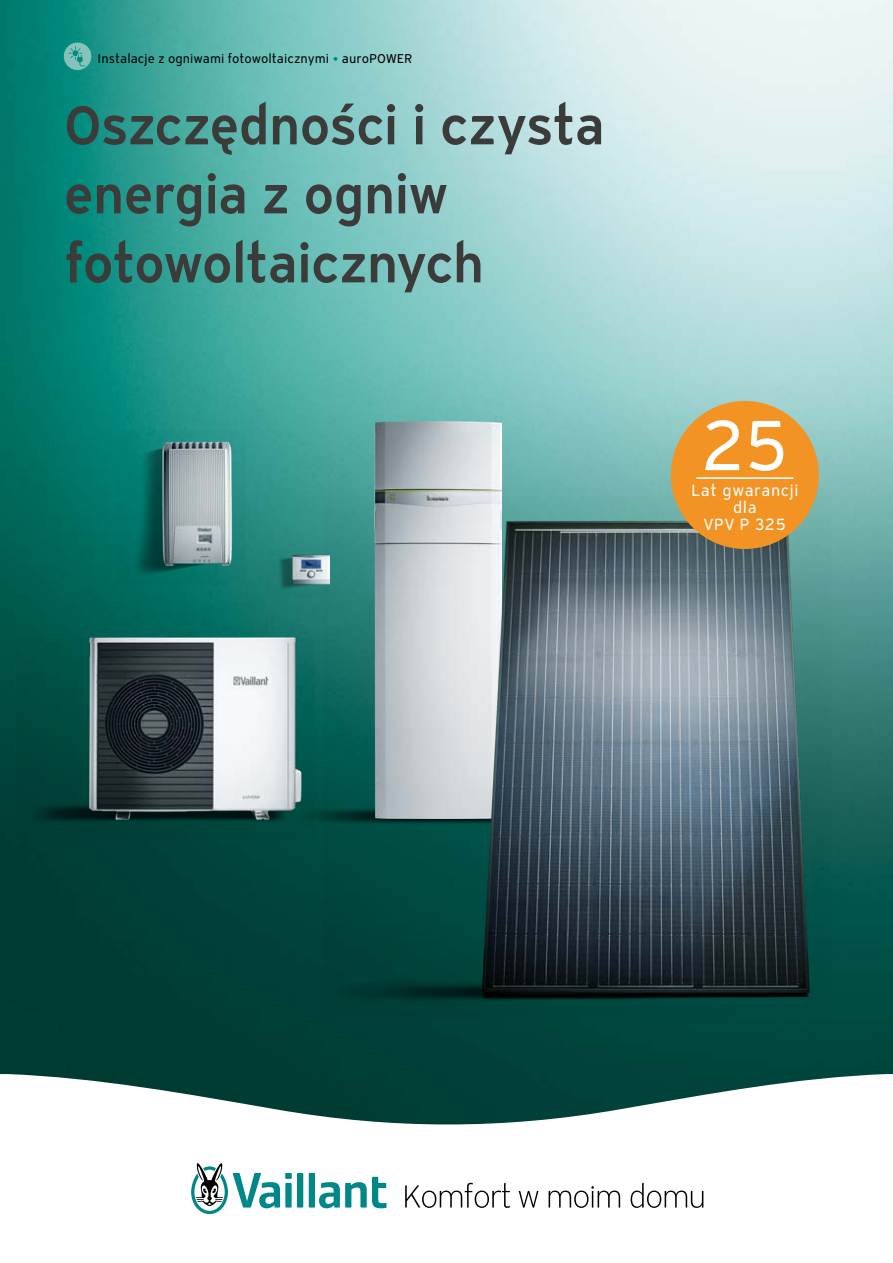
<style>
.page{position:relative;width:893px;height:1263px;background:#fff}
.page>*{position:absolute;margin:0;border:0;box-sizing:border-box;transform-origin:0 0}
.t1{font:70.35px "Vaillant 16";color:#fff}
.t2{font:600 54px/69px "Vaillant 16";letter-spacing:-.025em;color:#3b3b3a}
.t3{font:16.2px/17.1px "Vaillant 16";letter-spacing:.035em;color:#fff;text-align:center}
.t4{font:12.75px "Vaillant 16";color:#000}
.s1{color:#00897d}
</style>
<div class="page">
<img style="left:0;top:0;width:893px;height:1074px">
<img style="left:314px;top:806px;width:10px;height:20px">
<img style="left:375px;top:422px;width:126px;height:75px">
<img style="left:324px;top:497px;width:506px;height:520px">
<img style="left:116px;top:430px;width:130px;height:154px">
<img style="left:268px;top:549px;width:62px;height:48px">
<div style="left:671px;top:401px;width:148px;height:148px;background:#f39323;border-radius:50%"></div>
<hr style="left:696px;top:477px;width:97px;height:2px;background:#fff">
<img style="left:16px;top:637px;width:298px;height:202px">
<svg style="left:64px;top:43px;width:27px;height:27px"></svg>
<svg style="left:69px;top:46px;width:16px;height:20px"></svg>
<svg style="left:0;top:1074px;width:893px;height:141px"></svg>
<svg style="left:405px;top:1182px;width:105px;height:26px"></svg>
<svg style="left:519px;top:1191px;width:19px;height:16px"></svg>
<svg style="left:549px;top:1186px;width:71px;height:22px"></svg>
<svg style="left:631px;top:1182px;width:72px;height:26px"></svg>
<svg style="left:319px;top:1177px;width:68px;height:31px"></svg>
<div style="left:309px;top:1173px;width:6px;height:34px;background:#008889"></div>
<div style="left:297px;top:1173px;width:6px;height:34px;background:#008889"></div>
<div style="left:285px;top:1183px;width:7px;height:24px;background:#008889"></div>
<div style="left:285px;top:1173px;width:7px;height:6px;background:#008889"></div>
<svg style="left:191px;top:1163px;width:89px;height:51px"></svg>
<p class="t4" style="left:98px;top:50px;width:317px">Instalacje z ogniwami fotowoltaicznymi <span class="s1">•</span> auroPOWER</p>
<p class="t2" style="left:64px;top:89px;width:543px">Oszczędności i czysta energia z ogniw fotowoltaicznych</p>
<h1 class="t1" style="left:701px;top:400px;width:90px">25</h1>
<p class="t3" style="left:691px;top:482px;width:109px">Lat gwarancji dla<br>VPV P 325</p>
</div>
